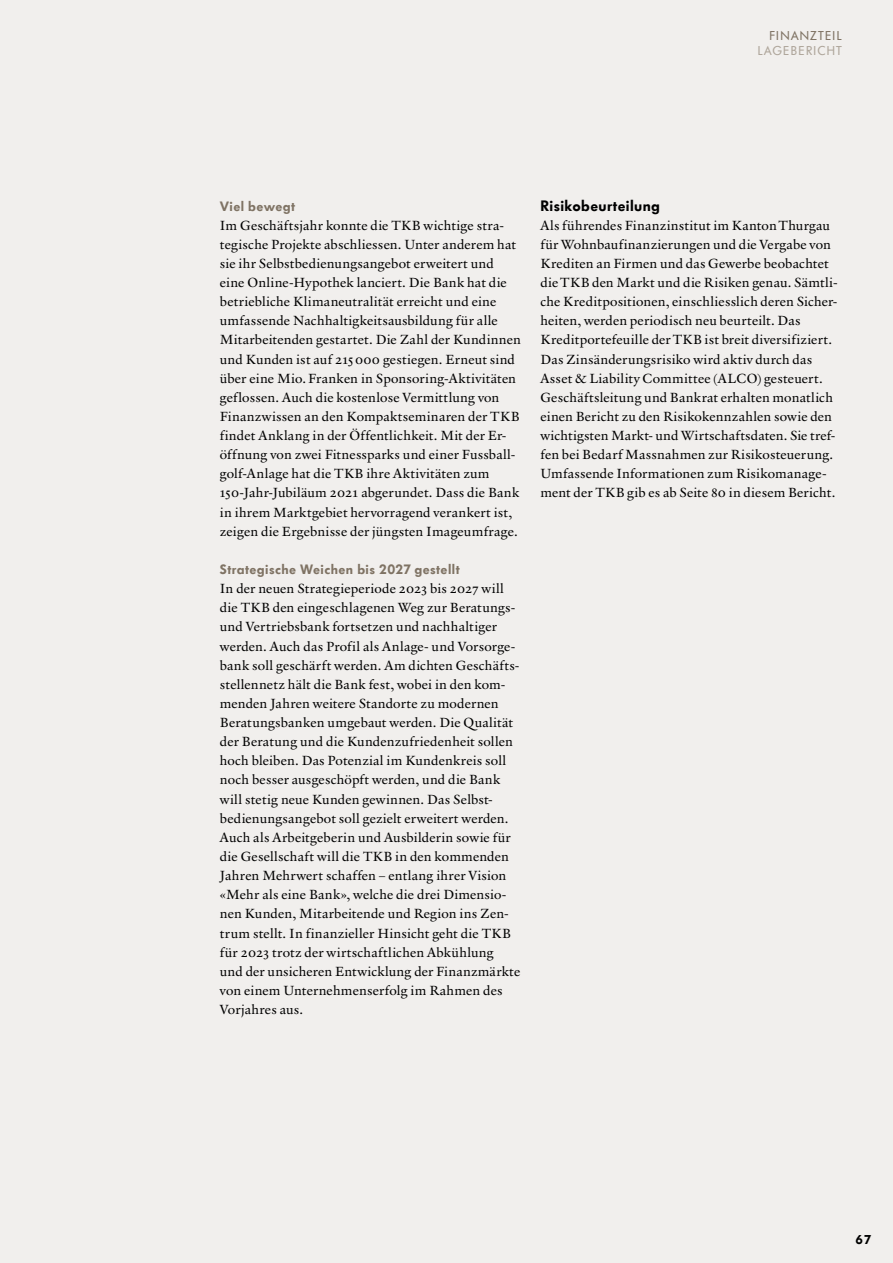
<style>
.page{position:relative;width:893px;height:1263px;background:#f1efed}
.page>*{position:absolute;margin:0;border:0;box-sizing:border-box;transform-origin:0 0}
.t1{font:600 15px "Futura BQ";letter-spacing:.03em;color:#000}
.t2{font:13.5px/19.2px "Verdigris MVB Pro Text";letter-spacing:.015em;color:#000}
.t3{font:600 13.5px "Futura BQ";letter-spacing:.03em;color:#7f7364}
.t4{font:12.75px "Futura BQ";letter-spacing:.095em;color:#afa69b}
.t5{font:12.75px "Futura BQ";letter-spacing:.105em;color:#7f7364}
.t6{font:600 12.75px "Futura BQ";color:#000}
</style>
<div class="page">
<p class="t5" style="left:769px;top:28px;width:74px">FINANZTEIL</p>
<p class="t4" style="left:758px;top:43px;width:86px">LAGEBERICHT</p>
<p class="t3" style="left:220px;top:197px;width:77px">Viel bewegt</p>
<p class="t2" style="left:220px;top:215px;width:303px">Im Geschäftsjahr konnte die TKB wichtige stra&shy;tegische Projekte abschliessen. Unter anderem hat sie ihr Selbstbedienungsangebot erweitert und eine Online-Hypothek lanciert. Die Bank hat die betriebliche Klimaneutralität erreicht und eine umfassende Nachhaltigkeitsausbildung für alle Mitarbeitenden gestartet. Die Zahl der Kundinnen und Kunden ist auf 215000 gestiegen. Erneut sind über eine Mio. Franken in Sponsoring-Aktivitäten geflossen. Auch die kostenlose Vermittlung von Finanzwissen an den Kompaktseminaren der TKB findet Anklang in der Öffentlichkeit. Mit der Er&shy;öffnung von zwei Fitnessparks und einer Fussball&shy;golf-Anlage hat die TKB ihre Aktivitäten zum 150-Jahr-Jubiläum 2021 abgerundet. Dass die Bank in ihrem Marktgebiet hervorragend verankert ist, zeigen die Ergebnisse der jüngsten Imageumfrage.</p>
<p class="t3" style="left:220px;top:560px;width:241px">Strategische Weichen bis 2027 gestellt</p>
<p class="t2" style="left:220px;top:578px;width:302px">In der neuen Strategieperiode 2023 bis 2027 will die TKB den eingeschlagenen Weg zur Beratungs&shy;und Vertriebsbank fortsetzen und nachhaltiger werden. Auch das Profil als Anlage- und Vorsorge&shy;bank soll geschärft werden. Am dichten Geschäfts&shy;stellennetz hält die Bank fest, wobei in den kom&shy;menden Jahren weitere Standorte zu modernen Beratungsbanken umgebaut werden. Die Qualität der Beratung und die Kundenzufriedenheit sollen hoch bleiben. Das Potenzial im Kundenkreis soll noch besser ausgeschöpft werden, und die Bank will stetig neue Kunden gewinnen. Das Selbst&shy;bedienungsangebot soll gezielt erweitert werden.<br>Auch als Arbeitgeberin und Ausbilderin sowie für die Gesellschaft will die TKB in den kommenden Jahren Mehrwert schaffen – entlang ihrer Vision «Mehr als eine Bank», welche die drei Dimensio&shy;nen Kunden, Mitarbeitende und Region ins Zen&shy;trum stellt. In finanzieller Hinsicht geht die TKB für 2023 trotz der wirtschaftlichen Abkühlung<br>und der unsicheren Entwicklung der Finanzmärkte von einem Unternehmenserfolg im Rahmen des Vorjahres aus.</p>
<p class="t1" style="left:540px;top:195px;width:121px">Risikobeurteilung</p>
<p class="t2" style="left:540px;top:215px;width:299px">Als führendes Finanzinstitut im Kanton Thurgau für Wohnbaufinanzierungen und die Vergabe von Krediten an Firmen und das Gewerbe beobachtet die TKB den Markt und die Risiken genau. Sämtli&shy;che Kreditpositionen, einschliesslich deren Sicher&shy;heiten, werden periodisch neu beurteilt. Das Kreditportefeuille der TKB ist breit diversifiziert.<br>Das Zinsänderungsrisiko wird aktiv durch das Asset &amp; Liability Committee (ALCO) gesteuert.<br>Geschäftsleitung und Bankrat erhalten monatlich einen Bericht zu den Risikokennzahlen sowie den wichtigsten Markt- und Wirtschaftsdaten. Sie tref&shy;fen bei Bedarf Massnahmen zur Risikosteuerung.<br>Umfassende Informationen zum Risikomanage&shy;ment der TKB gib es ab Seite 80 in diesem Bericht.</p>
<p class="t6" style="left:856px;top:1231px;width:18px">67</p>
</div>
